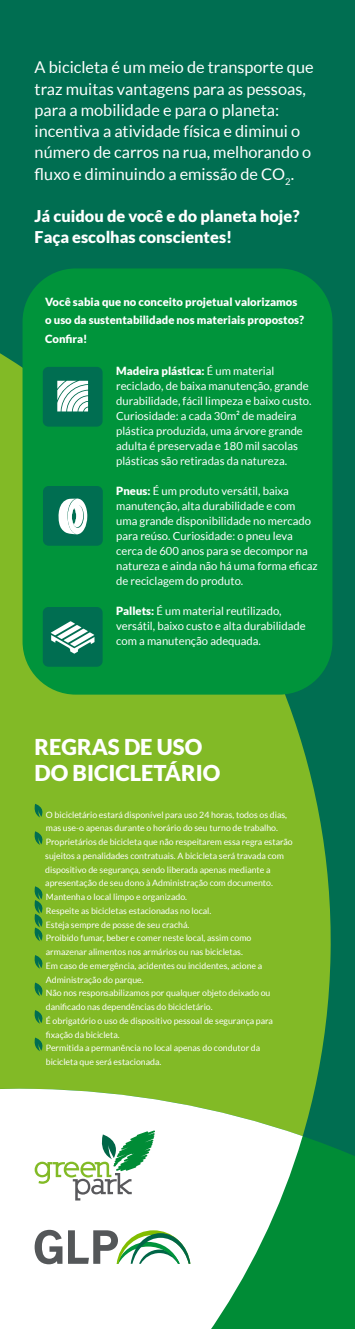
<style>
.page{position:relative;width:355px;height:1329px;background:#fff}
.page>*{position:absolute;margin:0;border:0;box-sizing:border-box;transform-origin:0 0}
.t1{font:900 21.88px/26.2px "Lato";color:#fff}
.t2{font:16.25px/21.2px "Lato";color:#fff}
.t3{font:900 16.25px/21.2px "Lato";color:#fff}
.t4{font:11.25px/15px "Lato";color:#fff}
.t5{font:900 11.25px/18.8px "Lato";color:#fff}
.t6{font:8.75px/13.8px "Lato";color:#fff}
.s1{font-weight:900}
</style>
<div class="page">
<div style="left:0;top:0;width:354px;height:1329px;background:#006e51"></div>
<div style="left:0;top:282px;width:333px;height:798px;background:#82ba26"></div>
<svg style="left:0;top:1080px;width:354px;height:249px;fill:#008c36"></svg>
<svg style="left:0;top:1083px;width:302px;height:246px;background:#d2e9d0"></svg>
<svg style="left:32px;top:804px;width:14px;height:13px"></svg>
<svg style="left:32px;top:831px;width:14px;height:14px"></svg>
<svg style="left:32px;top:886px;width:14px;height:55px"></svg>
<svg style="left:32px;top:955px;width:14px;height:14px"></svg>
<svg style="left:32px;top:982px;width:14px;height:14px"></svg>
<svg style="left:32px;top:1010px;width:14px;height:14px"></svg>
<svg style="left:32px;top:1037px;width:14px;height:14px"></svg>
<div style="left:23px;top:268px;width:309px;height:426px;background:#00943b;border-radius:53px"></div>
<div style="left:43px;top:367px;width:59px;height:60px;background:#006e51;border-radius:6px"></div>
<svg style="left:57px;top:381px;width:31px;height:30px"></svg>
<div style="left:43px;top:486px;width:60px;height:60px;background:#006e51;border-radius:6px"></div>
<svg style="left:58px;top:499px;width:29px;height:35px"></svg>
<div style="left:43px;top:607px;width:59px;height:60px;background:#006e51;border-radius:6px"></div>
<svg style="left:51px;top:621px;width:43px;height:33px"></svg>
<svg style="left:68px;top:1230px;width:122px;height:34px;background:#b0c6b4"></svg>
<svg style="left:35px;top:1230px;width:27px;height:34px"></svg>
<svg style="left:35px;top:1130px;width:120px;height:70px;background:#cce1ce"></svg>
<h2 class="t2" style="left:35px;top:57px;width:280px">A bicicleta é um meio de transporte que traz muitas vantagens para as pessoas, para a mobilidade e para o planeta: incentiva a atividade física e diminui o número de carros na rua, melhorando o fluxo e diminuindo a emissão de CO<sub>2</sub>.</h2>
<h2 class="t3" style="left:35px;top:205px;width:266px">Já cuidou de você e do planeta hoje?<br>Faça escolhas conscientes!</h2>
<p class="t5" style="left:45px;top:292px;width:260px">Você sabia que no conceito projetual valorizamos o uso da sustentabilidade nos materiais propostos?<br>Confira!</p>
<p class="t4" style="left:116px;top:363px;width:197px"><span class="s1">Madeira plástica:</span> É um material reciclado, de baixa manutenção, grande durabilidade, fácil limpeza e baixo custo.<br>Curiosidade: a cada 30m² de madeira plástica produzida, uma árvore grande adulta é preservada e 180 mil sacolas plásticas são retiradas da natureza.</p>
<p class="t4" style="left:116px;top:483px;width:203px"><span class="s1">Pneus:</span> É um produto versátil, baixa manutenção, alta durabilidade e com uma grande disponibilidade no mercado para reúso. Curiosidade: o pneu leva cerca de 600 anos para se decompor na natureza e ainda não há uma forma eficaz de reciclagem do produto.</p>
<p class="t4" style="left:116px;top:603px;width:191px"><span class="s1">Pallets:</span> É um material reutilizado, versátil, baixo custo e alta durabilidade com a manutenção adequada.</p>
<h1 class="t1" style="left:35px;top:733px;width:187px">REGRAS DE USO<br>DO BICICLETÁRIO</h1>
<p class="t6" style="left:45px;top:807px;width:249px">O bicicletário estará disponível para uso 24 horas, todos os dias, mas use-o apenas durante o horário do seu turno de trabalho.<br>Proprietários de bicicleta que não respeitarem essa regra estarão sujeitos a penalidades contratuais. A bicicleta será travada com dispositivo de segurança, sendo liberada apenas mediante a apresentação de seu dono à Administração com documento.<br>Mantenha o local limpo e organizado.<br>Respeite as bicicletas estacionadas no local.<br>Esteja sempre de posse de seu crachá.<br>Proibido fumar, beber e comer neste local, assim como armazenar alimentos nos armários ou nas bicicletas.<br>Em caso de emergência, acidentes ou incidentes, acione a Administração do parque.<br>Não nos responsabilizamos por qualquer objeto deixado ou danificado nas dependências do bicicletário.<br>É obrigatório o uso de dispositivo pessoal de segurança para fixação da bicicleta.<br>Permitida a permanência no local apenas do condutor da bicicleta que será estacionada.</p>
</div>
